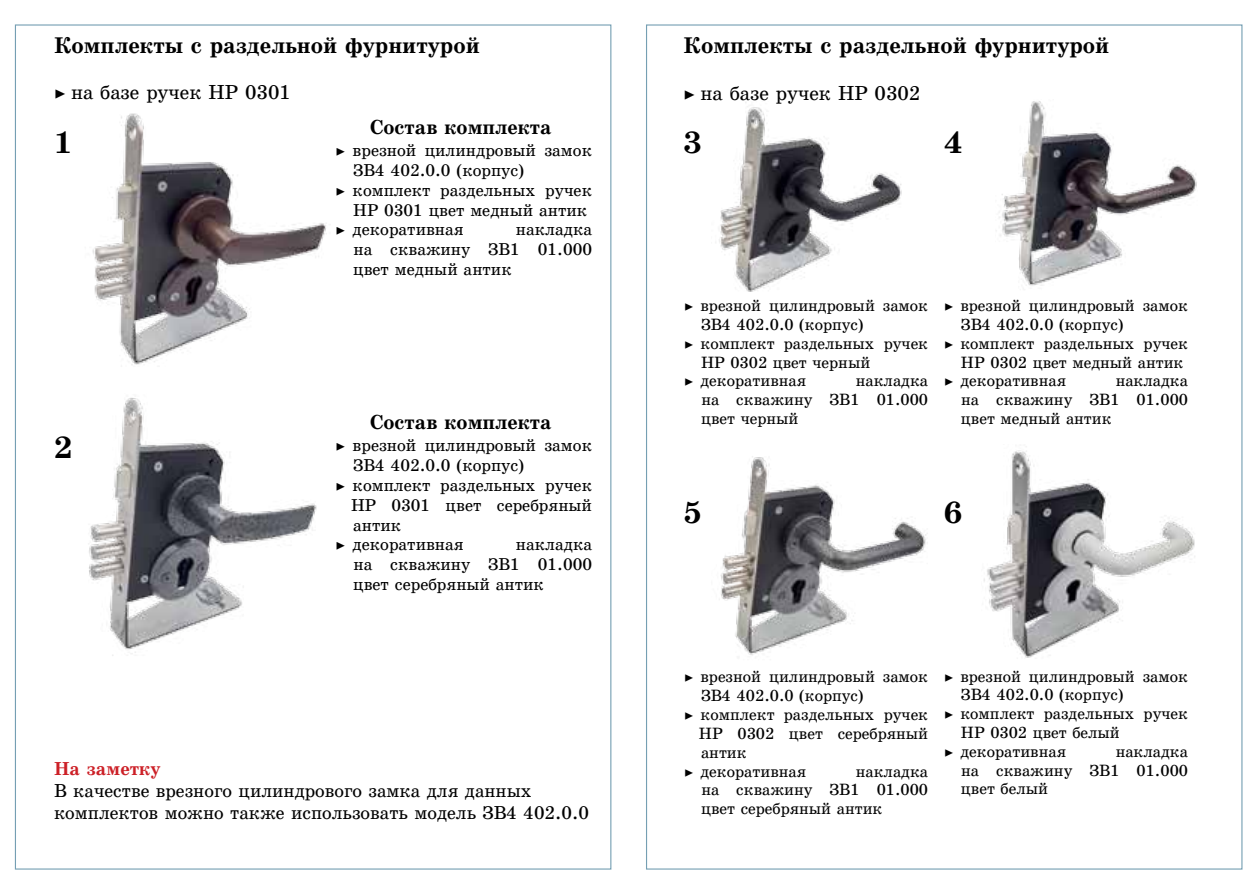
<style>
.page{position:relative;width:1259px;height:893px;background:#fff}
.page>*{position:absolute;margin:0;border:0;box-sizing:border-box;transform-origin:0 0}
.t1{font:700 29.55px "School";color:#000}
.t2{font:700 21.75px "School";color:#000}
.t3{font:19.5px "School Plain";color:#000}
.t4{font:700 19.5px "School";color:#000}
.t5{font:18px/21.6px "School Plain";color:#000}
.t6{font:700 18px "School";color:#cc2027}
.t7{font:16.5px/19.8px "School Plain";color:#000;text-align:justify}
.t8{font:15.75px/18.9px "School Plain";color:#000;text-align:justify}
.s1{font-family:"Minion Pro";font-weight:700}
</style>
<div class="page">
<img style="left:92px;top:113px;width:235px;height:252px">
<img style="left:88px;top:398px;width:229px;height:258px">
<img style="left:719px;top:102px;width:183px;height:190px">
<img style="left:996px;top:101px;width:201px;height:185px">
<img style="left:720px;top:456px;width:208px;height:200px">
<img style="left:984px;top:450px;width:211px;height:208px">
<h2 class="t2" style="left:54px;top:32px;width:427px">Комплекты с раздельной фурнитурой</h2>
<p class="t3" style="left:54px;top:81px;width:238px"><span class="s1">▶</span> на базе ручек НР 0301</p>
<h1 class="t1" style="left:54px;top:124px;width:19px">1</h1>
<p class="t4" style="left:370px;top:115px;width:183px">Состав комплекта</p>
<p class="t7" style="left:336px;top:140px;width:258px"><span class="s1">▶</span> врезной цилиндровый замок</p>
<p class="t7" style="left:353px;top:160px;width:172px">ЗВ4 402.0.0 (корпус)</p>
<p class="t7" style="left:336px;top:180px;width:258px"><span class="s1">▶</span> комплект раздельных ручек</p>
<p class="t7" style="left:353px;top:200px;width:235px">НР 0301 цвет медный антик</p>
<p class="t7" style="left:336px;top:220px;width:130px"><span class="s1">▶</span> декоративная</p>
<p class="t7" style="left:353px;top:220px;width:240px;text-indent:163px">накладка на скважину ЗВ1 01.000 цвет медный антик</p>
<p class="t4" style="left:370px;top:410px;width:183px">Состав комплекта</p>
<h1 class="t1" style="left:54px;top:429px;width:19px">2</h1>
<p class="t7" style="left:336px;top:435px;width:258px"><span class="s1">▶</span> врезной цилиндровый замок</p>
<p class="t7" style="left:353px;top:455px;width:172px">ЗВ4 402.0.0 (корпус)</p>
<p class="t7" style="left:336px;top:475px;width:258px"><span class="s1">▶</span> комплект раздельных ручек</p>
<p class="t7" style="left:351px;top:495px;width:242px">НР 0301 цвет серебряный</p>
<p class="t7" style="left:353px;top:515px;width:50px">антик</p>
<p class="t7" style="left:336px;top:534px;width:130px"><span class="s1">▶</span> декоративная</p>
<p class="t7" style="left:353px;top:534px;width:240px;text-indent:163px">накладка на скважину ЗВ1 01.000 цвет серебряный антик</p>
<p class="t6" style="left:54px;top:758px;width:108px">На заметку</p>
<p class="t5" style="left:54px;top:780px;width:536px">В качестве врезного цилиндрового замка для данных комплектов можно также использовать модель ЗВ4 402.0.0</p>
<h2 class="t2" style="left:683px;top:32px;width:427px">Комплекты с раздельной фурнитурой</h2>
<p class="t3" style="left:683px;top:82px;width:238px"><span class="s1">▶</span> на базе ручек НР 0302</p>
<h1 class="t1" style="left:683px;top:124px;width:19px">3</h1>
<h1 class="t1" style="left:944px;top:124px;width:19px">4</h1>
<p class="t8" style="left:684px;top:296px;width:245px"><span class="s1">▶</span> врезной цилиндровый замок</p>
<p class="t8" style="left:701px;top:315px;width:164px">ЗВ4 402.0.0 (корпус)</p>
<p class="t8" style="left:684px;top:334px;width:245px"><span class="s1">▶</span> комплект раздельных ручек</p>
<p class="t8" style="left:701px;top:352px;width:171px">НР 0302 цвет черный</p>
<p class="t8" style="left:684px;top:371px;width:123px"><span class="s1">▶</span> декоративная</p>
<p class="t8" style="left:701px;top:371px;width:229px;text-indent:155px">накладка на скважину ЗВ1 01.000 цвет черный</p>
<p class="t8" style="left:944px;top:296px;width:245px"><span class="s1">▶</span> врезной цилиндровый замок</p>
<p class="t8" style="left:961px;top:315px;width:164px">ЗВ4 402.0.0 (корпус)</p>
<p class="t8" style="left:944px;top:334px;width:245px"><span class="s1">▶</span> комплект раздельных ручек</p>
<p class="t8" style="left:961px;top:352px;width:224px">НР 0302 цвет медный антик</p>
<p class="t8" style="left:944px;top:371px;width:123px"><span class="s1">▶</span> декоративная</p>
<p class="t8" style="left:961px;top:371px;width:229px;text-indent:155px">накладка на скважину ЗВ1 01.000 цвет медный антик</p>
<h1 class="t1" style="left:683px;top:494px;width:19px">5</h1>
<h1 class="t1" style="left:944px;top:494px;width:19px">6</h1>
<p class="t8" style="left:684px;top:667px;width:245px"><span class="s1">▶</span> врезной цилиндровый замок</p>
<p class="t8" style="left:701px;top:686px;width:164px">ЗВ4 402.0.0 (корпус)</p>
<p class="t8" style="left:684px;top:705px;width:245px"><span class="s1">▶</span> комплект раздельных ручек</p>
<p class="t8" style="left:699px;top:724px;width:231px">НР 0302 цвет серебряный</p>
<p class="t8" style="left:701px;top:743px;width:47px">антик</p>
<p class="t8" style="left:684px;top:761px;width:123px"><span class="s1">▶</span> декоративная</p>
<p class="t8" style="left:701px;top:761px;width:229px;text-indent:155px">накладка на скважину ЗВ1 01.000 цвет серебряный антик</p>
<p class="t8" style="left:944px;top:666px;width:245px"><span class="s1">▶</span> врезной цилиндровый замок</p>
<p class="t8" style="left:961px;top:685px;width:164px">ЗВ4 402.0.0 (корпус)</p>
<p class="t8" style="left:944px;top:704px;width:245px"><span class="s1">▶</span> комплект раздельных ручек</p>
<p class="t8" style="left:961px;top:723px;width:160px">НР 0302 цвет белый</p>
<p class="t8" style="left:944px;top:742px;width:123px"><span class="s1">▶</span> декоративная</p>
<p class="t8" style="left:961px;top:742px;width:229px;text-indent:155px">накладка на скважину ЗВ1 01.000 цвет белый</p>
</div>
